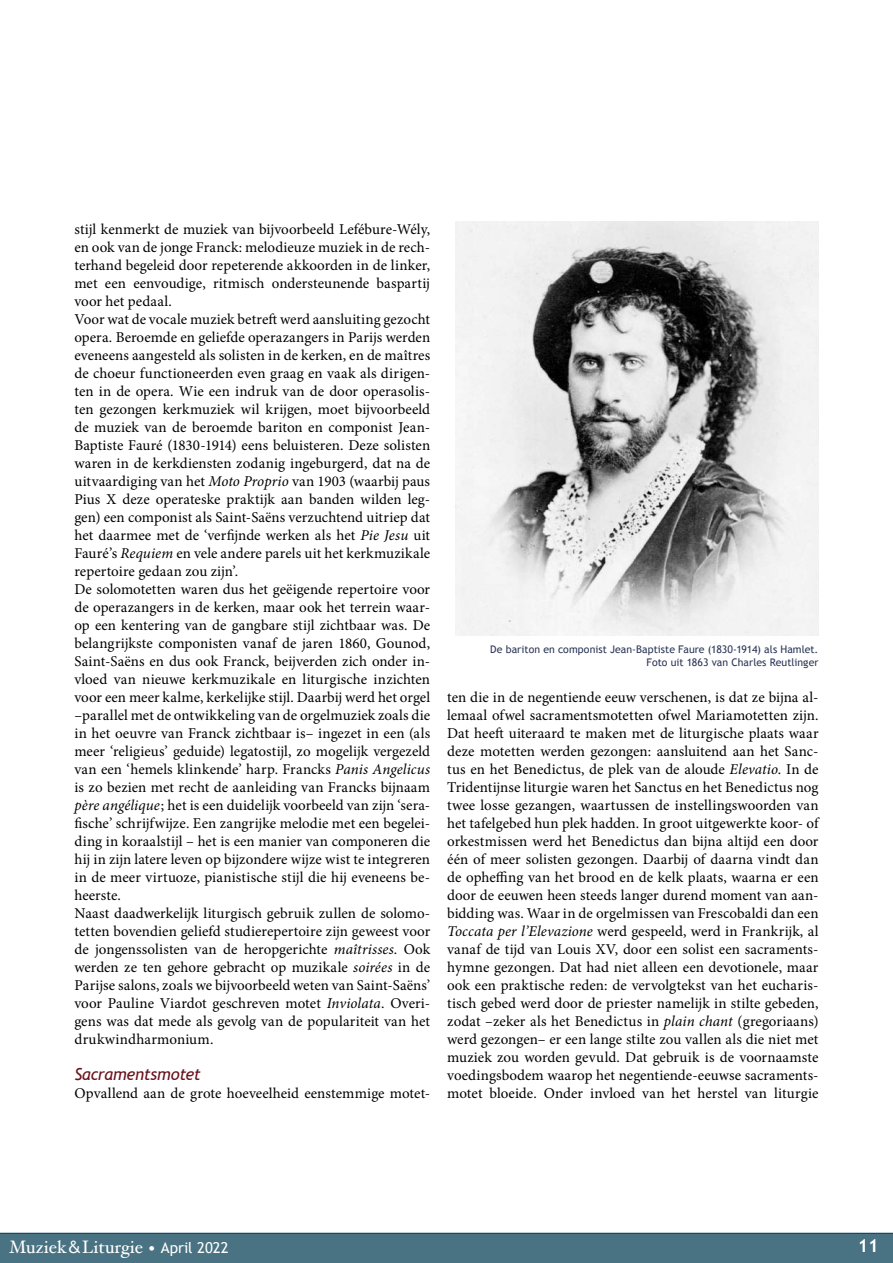
<style>
.page{position:relative;width:893px;height:1263px;background:#fff}
.page>*{position:absolute;margin:0;border:0;box-sizing:border-box;transform-origin:0 0}
.t1{font:18px "Hoefler Text";color:#fff}
.t2{font:700 18px "Trebuchet MS";color:#fff}
.t3{font:italic 16.5px "Trebuchet MS";letter-spacing:-.015em;color:#68121c}
.t4{font:15px/18px "Minion Pro";color:#000}
.t5{font:10.5px/12.6px "Trebuchet MS";letter-spacing:.005em;color:#2b3656;text-align:right}
.s1{font-style:italic}
.s2{font-family:"Syntax LT Std"}
.s3{font-family:"Trebuchet MS";font-size:16.5px}
.s4{font-family:"Trebuchet MS";font-size:15px}
</style>
<div class="page">
<div style="left:0;top:1233px;width:893px;height:30px;background:#497282"></div>
<img style="left:455px;top:221px;width:364px;height:414px">
<p class="t4" style="left:74px;top:220px;width:357px">stijl kenmerkt de muziek van bijvoorbeeld Lefébure-Wély, en ook van de jonge Franck: melodieuze muziek in de rech&shy;terhand begeleid door repeterende akkoorden in de linker, met een eenvoudige, ritmisch ondersteunende baspartij voor het pedaal.<br>Voor wat de vocale muziek betreft werd aansluiting gezocht opera. Beroemde en geliefde operazangers in Parijs werden eveneens aangesteld als solisten in de kerken, en de maîtres de choeur functioneerden even graag en vaak als dirigen&shy;ten in de opera. Wie een indruk van de door operasolis&shy;ten gezongen kerkmuziek wil krijgen, moet bijvoorbeeld de muziek van de beroemde bariton en componist Jean-Baptiste Fauré (1830-1914) eens beluisteren. Deze solisten waren in de kerkdiensten zodanig ingeburgerd, dat na de uitvaardiging van het <span class="s1">Moto Proprio</span> van 1903 (waarbij paus Pius X deze operateske praktijk aan banden wilden leg&shy;gen) een componist als Saint-Saëns verzuchtend uitriep dat het daarmee met de ‘verfijnde werken als het <span class="s1">Pie Jesu</span> uit Fauré’s <span class="s1">Requiem</span> en vele andere parels uit het kerkmuzikale repertoire gedaan zou zijn’.<br>De solomotetten waren dus het geëigende repertoire voor de operazangers in de kerken, maar ook het terrein waar&shy;op een kentering van de gangbare stijl zichtbaar was. De belangrijkste componisten vanaf de jaren 1860, Gounod, Saint-Saëns en dus ook Franck, beijverden zich onder in&shy;vloed van nieuwe kerkmuzikale en liturgische inzichten voor een meer kalme, kerkelijke stijl. Daarbij werd het orgel –parallel met de ontwikkeling van de orgelmuziek zoals die in het oeuvre van Franck zichtbaar is– ingezet in een (als meer ‘religieus’ geduide) legatostijl, zo mogelijk vergezeld van een ‘hemels klinkende’ harp. Francks <span class="s1">Panis Angelicus </span>is zo bezien met recht de aanleiding van Francks bijnaam <span class="s1">père angélique</span>; het is een duidelijk voorbeeld van zijn ‘sera&shy;fische’ schrijfwijze. Een zangrijke melodie met een begelei&shy;ding in koraalstijl – het is een manier van componeren die hij in zijn latere leven op bijzondere wijze wist te integreren in de meer virtuoze, pianistische stijl die hij eveneens be&shy;heerste.<br>Naast daadwerkelijk liturgisch gebruik zullen de solomo&shy;tetten bovendien geliefd studierepertoire zijn geweest voor de jongenssolisten van de heropgerichte <span class="s1">maîtrisses</span>. Ook werden ze ten gehore gebracht op muzikale <span class="s1">soirées</span> in de Parijse salons, zoals we bijvoorbeeld weten van Saint-Saëns’ voor Pauline Viardot geschreven motet <span class="s1">Inviolata</span>. Overi&shy;gens was dat mede als gevolg van de populariteit van het drukwindharmonium.</p>
<p class="t3" style="left:74px;top:1064px;width:128px">Sacramentsmotet</p>
<p class="t4" style="left:74px;top:1084px;width:357px">Opvallend aan de grote hoeveelheid eenstemmige motet-</p>
<p class="t5" style="left:490px;top:643px;width:330px">De bariton en componist Jean-Baptiste Faure (1830-1914) als Hamlet.<br>Foto uit 1863 van Charles Reutlinger</p>
<p class="t4" style="left:447px;top:688px;width:373px;text-align:justify">ten die in de negentiende eeuw verschenen, is dat ze bijna al&shy;lemaal ofwel sacramentsmotetten ofwel Mariamotetten zijn.<br>Dat heeft uiteraard te maken met de liturgische plaats waar deze motetten werden gezongen: aansluitend aan het Sanc&shy;tus en het Benedictus, de plek van de aloude <span class="s1">Elevatio</span>. In de Tridentijnse liturgie waren het Sanctus en het Benedictus nog twee losse gezangen, waartussen de instellingswoorden van het tafelgebed hun plek hadden. In groot uitgewerkte koor- of orkestmissen werd het Benedictus dan bijna altijd een door één of meer solisten gezongen. Daarbij of daarna vindt dan de opheffing van het brood en de kelk plaats, waarna er een door de eeuwen heen steeds langer durend moment van aan&shy;bidding was. Waar in de orgelmissen van Frescobaldi dan een <span class="s1">Toccata per l’Elevazione</span> werd gespeeld, werd in Frankrijk, al vanaf de tijd van Louis XV, door een solist een sacraments&shy;hymne gezongen. Dat had niet alleen een devotionele, maar ook een praktische reden: de vervolgtekst van het eucharis&shy;tisch gebed werd door de priester namelijk in stilte gebeden, zodat –zeker als het Benedictus in <span class="s1">plain chant</span> (gregoriaans) werd gezongen– er een lange stilte zou vallen als die niet met muziek zou worden gevuld. Dat gebruik is de voornaamste voedingsbodem waarop het negentiende-eeuwse sacraments&shy;motet bloeide. Onder invloed van het herstel van liturgie</p>
<p class="t1" style="left:9px;top:1236px;width:221px">Muziek<span class="s2">&amp;</span>Liturgie <span class="s3">•</span> <span class="s4">April 2022</span></p>
<p class="t2" style="left:858px;top:1234px;width:23px">11</p>
</div>
